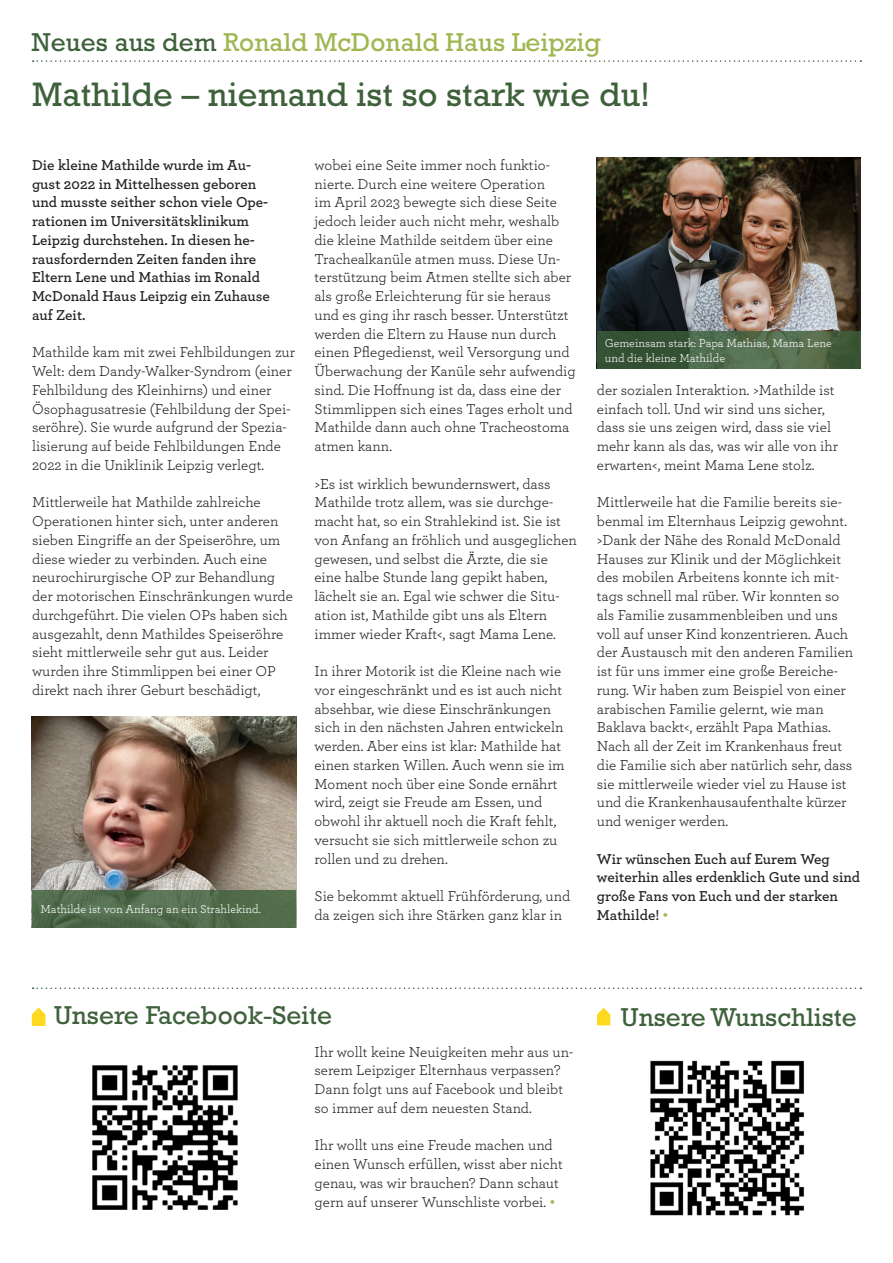
<style>
.page{position:relative;width:893px;height:1263px;background:#fff}
.page>*{position:absolute;margin:0;border:0;box-sizing:border-box;transform-origin:0 0}
.Small_Subheadline__23pt__Dark_Green{font:34.5px "Rockwell Std";letter-spacing:.005em;color:#3e613b}
.Brand_Text_Flyer__17_5pt__Green{font:26.25px "Rockwell Std";letter-spacing:.005em;color:#3e613b}
.Brand_Text_Flyer__17_5pt__Green-2{font:26.25px "Rockwell Std";letter-spacing:.005em;color:#9fb651}
.Copy_Left__10pt__Black{font:15px/18.8px "Archer";color:#231f20}
.Copy_Left__10pt__Black-2{font:600 15px/18.8px "Archer";color:#231f20}
.Info_Text__8pt__White{font:12px/15px "Archer";color:#fff}
.s1{color:#3e613b}
.s2{font-family:"Rockwell Std";font-weight:400;color:#9fb651}
.s3{font-family:"Rockwell Std";color:#9fb651}
</style>
<div class="page">
<svg style="left:33px;top:987px;width:828px;height:2px"></svg>
<svg style="left:33px;top:60px;width:828px;height:2px"></svg>
<img style="left:596px;top:158px;width:265px;height:210px">
<svg style="left:597px;top:331px;width:264px;height:38px;background:#466142"></svg>
<img style="left:32px;top:717px;width:264px;height:210px">
<svg style="left:33px;top:890px;width:263px;height:37px;background:#526d4d"></svg>
<img style="left:92px;top:1065px;width:146px;height:145px">
<img style="left:650px;top:1060px;width:155px;height:156px">
<svg style="left:597px;top:1008px;width:13px;height:17px"></svg>
<svg style="left:32px;top:1008px;width:13px;height:18px"></svg>
<p class="Brand_Text_Flyer__17_5pt__Green-2" style="left:32px;top:27px;width:571px"><span class="s1">Neues aus dem</span> Ronald McDonald Haus Leipzig</p>
<p class="Small_Subheadline__23pt__Dark_Green" style="left:32px;top:75px;width:620px">Mathilde – niemand ist so stark wie du!</p>
<p class="Copy_Left__10pt__Black-2" style="left:32px;top:155px;width:239px">Die kleine Mathilde wurde im Au&shy;gust 2022 in Mittelhessen geboren und musste seither schon viele Ope&shy;rationen im Universitätsklinikum<br>Leipzig durchstehen. In diesen he&shy;rausfordernden Zeiten fanden ihre<br>Eltern Lene und Mathias im Ronald<br>McDonald Haus Leipzig ein Zuhause auf Zeit.</p>
<p class="Copy_Left__10pt__Black" style="left:32px;top:342px;width:264px">Mathilde kam mit zwei Fehlbildungen zur Welt: dem Dandy-Walker-Syndrom (einer Fehlbildung des Kleinhirns) und einer Ösophagusatresie (Fehlbildung der Spei&shy;seröhre). Sie wurde aufgrund der Spezia&shy;lisierung auf beide Fehlbildungen Ende 2022 in die Uniklinik Leipzig verlegt.</p>
<p class="Copy_Left__10pt__Black" style="left:32px;top:492px;width:262px">Mittlerweile hat Mathilde zahlreiche Operationen hinter sich, unter anderen sieben Eingriffe an der Speiseröhre, um diese wieder zu verbinden. Auch eine neurochirurgische OP zur Behandlung der motorischen Einschränkungen wurde durchgeführt. Die vielen OPs haben sich ausgezahlt, denn Mathildes Speiseröhre sieht mittlerweile sehr gut aus. Leider wurden ihre Stimmlippen bei einer OP direkt nach ihrer Geburt beschädigt,</p>
<p class="Info_Text__8pt__White" style="left:40px;top:901px;width:222px">Mathilde ist von Anfang an ein Strahlekind.</p>
<p class="Copy_Left__10pt__Black" style="left:314px;top:155px;width:237px">wobei eine Seite immer noch funktio&shy;nierte. Durch eine weitere Operation</p>
<p class="Copy_Left__10pt__Black" style="left:314px;top:192px;width:263px">im April 2023 bewegte sich diese Seite jedoch leider auch nicht mehr, weshalb die kleine Mathilde seitdem über eine Trachealkanüle atmen muss. Diese Un&shy;terstützung beim Atmen stellte sich aber als große Erleichterung für sie heraus und es ging ihr rasch besser. Unterstützt werden die Eltern zu Hause nun durch einen Pflegedienst, weil Versorgung und Überwachung der Kanüle sehr aufwendig sind. Die Hoffnung ist da, dass eine der Stimmlippen sich eines Tages erholt und Mathilde dann auch ohne Tracheostoma atmen kann.</p>
<p class="Copy_Left__10pt__Black" style="left:314px;top:474px;width:264px">&gt;Es ist wirklich bewundernswert, dass Mathilde trotz allem, was sie durchge&shy;macht hat, so ein Strahlekind ist. Sie ist von Anfang an fröhlich und ausgeglichen gewesen, und selbst die Ärzte, die sie eine halbe Stunde lang gepikt haben, lächelt sie an. Egal wie schwer die Situ&shy;ation ist, Mathilde gibt uns als Eltern immer wieder Kraft&lt;, sagt Mama Lene.</p>
<p class="Copy_Left__10pt__Black" style="left:314px;top:661px;width:252px">In ihrer Motorik ist die Kleine nach wie vor eingeschränkt und es ist auch nicht absehbar, wie diese Einschränkungen sich in den nächsten Jahren entwickeln werden. Aber eins ist klar: Mathilde hat einen starken Willen. Auch wenn sie im Moment noch über eine Sonde ernährt wird, zeigt sie Freude am Essen, und obwohl ihr aktuell noch die Kraft fehlt, versucht sie sich mittlerweile schon zu rollen und zu drehen.</p>
<p class="Copy_Left__10pt__Black" style="left:314px;top:886px;width:257px">Sie bekommt aktuell Frühförderung, und da zeigen sich ihre Stärken ganz klar in</p>
<p class="Info_Text__8pt__White" style="left:605px;top:335px;width:228px">Gemeinsam stark: Papa Mathias, Mama Lene und die kleine Mathilde</p>
<p class="Copy_Left__10pt__Black" style="left:597px;top:380px;width:239px">der sozialen Interaktion. &gt;Mathilde ist einfach toll. Und wir sind uns sicher,</p>
<p class="Copy_Left__10pt__Black" style="left:597px;top:417px;width:243px">dass sie uns zeigen wird, dass sie viel mehr kann als das, was wir alle von ihr erwarten&lt;, meint Mama Lene stolz.</p>
<p class="Copy_Left__10pt__Black" style="left:597px;top:492px;width:258px">Mittlerweile hat die Familie bereits sie&shy;benmal im Elternhaus Leipzig gewohnt. &gt;Dank der Nähe des Ronald McDonald Hauses zur Klinik und der Möglichkeit des mobilen Arbeitens konnte ich mit&shy;tags schnell mal rüber. Wir konnten so als Familie zusammenbleiben und uns voll auf unser Kind konzentrieren. Auch der Austausch mit den anderen Familien ist für uns immer eine große Bereiche&shy;rung. Wir haben zum Beispiel von einer arabischen Familie gelernt, wie man Baklava backt&lt;, erzählt Papa Mathias.</p>
<p class="Copy_Left__10pt__Black" style="left:597px;top:736px;width:257px">Nach all der Zeit im Krankenhaus freut die Familie sich aber natürlich sehr, dass sie mittlerweile wieder viel zu Hause ist und die Krankenhausaufenthalte kürzer und weniger werden.</p>
<p class="Copy_Left__10pt__Black-2" style="left:597px;top:848px;width:265px">Wir wünschen Euch auf Eurem Weg weiterhin alles erdenklich Gute und sind große Fans von Euch und der starken<br>Mathilde! <span class="s2">•</span></p>
<p class="Brand_Text_Flyer__17_5pt__Green" style="left:54px;top:999px;width:280px">Unsere Facebook-Seite</p>
<p class="Brand_Text_Flyer__17_5pt__Green" style="left:621px;top:1001px;width:238px">Unsere Wunschliste</p>
<p class="Copy_Left__10pt__Black" style="left:315px;top:1041px;width:260px">Ihr wollt keine Neuigkeiten mehr aus un&shy;serem Leipziger Elternhaus verpassen?<br>Dann folgt uns auf Facebook und bleibt so immer auf dem neuesten Stand.</p>
<p class="Copy_Left__10pt__Black" style="left:315px;top:1135px;width:250px">Ihr wollt uns eine Freude machen und einen Wunsch erfüllen, wisst aber nicht genau, was wir brauchen? Dann schaut gern auf unserer Wunschliste vorbei. <span class="s3">•</span></p>
</div>
